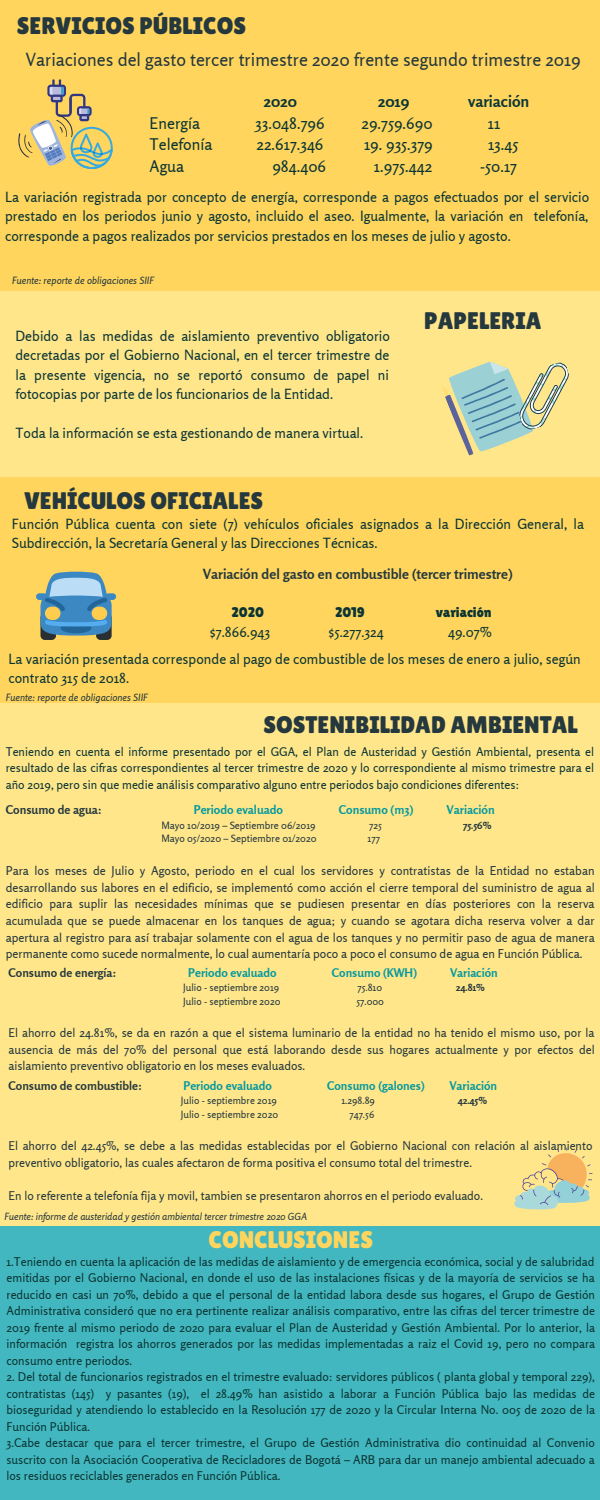
<style>
.page{position:relative;width:600px;height:1500px;background:#ffd55d}
.page>*{position:absolute;margin:0;border:0;box-sizing:border-box;transform-origin:0 0}
.t1{font:24px "Lilita One";color:#25383d}
.t2{font:24px "Lilita One";color:#ffd55d}
.t3{font:18px "Rosario";color:#25383d}
.t4{font:16px "Rosario";color:#0b3534}
.t5{font:700 16px "Rosario";color:#0b3534}
.t6{font:14px/19.5px "Rosario";color:#0b3534;text-align:justify}
.t7{font:700 14px "Rosario";color:#25383d}
.t8{font:14px "Lilita One";color:#0b3534}
.t9{font:12.1px/16.7px "Rosario";color:#25383d;text-align:justify}
.t10{font:700 12.1px "Rosario";color:#03989e}
.t11{font:700 12.1px "Rosario";color:#25383d}
.t12{font:12px/16.5px "Rosario";color:#0b3534;text-align:justify}
.t13{font:12px/16.5px "Rosario";color:#25383d;text-align:justify}
.t14{font:700 12px "Rosario";color:#03989e}
.t15{font:700 12px "Rosario";color:#25383d}
.t16{font:10.1px "Rosario";color:#25383d}
.t17{font:700 10.1px "Rosario";color:#25383d}
.t18{font:10px "Rosario";color:#25383d}
.t19{font:italic 10px "Rosario";color:#25383d}
.t20{font:700 10px "Rosario";color:#25383d}
.t21{font:italic 9.9px "Rosario";color:#25383d}
</style>
<div class="page">
<div style="left:0;top:291px;width:600px;height:1209px;background:#43b7bf"></div>
<div style="left:0;top:302px;width:600px;height:917px;background:#ffd55d"></div>
<div style="left:0;top:703px;width:600px;height:523px;background:#ffe68b"></div>
<div style="left:0;top:291px;width:600px;height:186px;background:#ffe68b"></div>
<svg style="left:18px;top:79px;width:95px;height:90px"></svg>
<svg style="left:442px;top:361px;width:127px;height:95px"></svg>
<svg style="left:36px;top:571px;width:80px;height:69px"></svg>
<svg style="left:514px;top:1147px;width:78px;height:63px"></svg>
<h1 class="t1" style="left:17px;top:12px;width:231px">SERVICIOS PÚBLICOS</h1>
<h2 class="t3" style="left:25px;top:49px;width:557px">Variaciones del gasto tercer trimestre 2020 frente segundo trimestre 2019</h2>
<h3 class="t5" style="left:264px;top:91px;width:35px">2020</h3>
<h3 class="t5" style="left:378px;top:91px;width:33px">2019</h3>
<h3 class="t5" style="left:468px;top:91px;width:63px">variación</h3>
<h3 class="t4" style="left:150px;top:113px;width:52px">Energía</h3>
<h3 class="t4" style="left:255px;top:113px;width:71px">33.048.796</h3>
<h3 class="t4" style="left:362px;top:113px;width:73px">29.759.690</h3>
<h3 class="t4" style="left:488px;top:113px;width:14px">11</h3>
<h3 class="t4" style="left:150px;top:135px;width:64px">Telefonía</h3>
<h3 class="t4" style="left:257px;top:135px;width:68px">22.617.346</h3>
<h3 class="t4" style="left:364px;top:135px;width:70px">19. 935.379</h3>
<h3 class="t4" style="left:488px;top:135px;width:32px">13.45</h3>
<h3 class="t4" style="left:150px;top:157px;width:36px">Agua</h3>
<h3 class="t4" style="left:272px;top:157px;width:55px">984.406</h3>
<h3 class="t4" style="left:374px;top:157px;width:60px">1.975.442</h3>
<h3 class="t4" style="left:480px;top:157px;width:38px">-50.17</h3>
<p class="t6" style="left:5px;top:187px;width:586px">La variación registrada por concepto de energía, corresponde a pagos efectuados por el servicio prestado en los periodos junio y agosto, incluido el aseo. Igualmente, la variación en telefonía, corresponde a pagos realizados por servicios prestados en los meses de julio y agosto.</p>
<p class="t19" style="left:12px;top:274px;width:144px">Fuente: reporte de obligaciones SIIF</p>
<p class="t6" style="left:16px;top:326px;width:376px">Debido a las medidas de aislamiento preventivo obligatorio decretadas por el Gobierno Nacional, en el tercer trimestre de la presente vigencia, no se reportó consumo de papel ni fotocopias por parte de los funcionarios de la Entidad.</p>
<p class="t6" style="left:16px;top:423px;width:349px">Toda la información se esta gestionando de manera virtual.</p>
<h1 class="t1" style="left:24px;top:487px;width:241px">VEHÍCULOS OFICIALES</h1>
<h1 class="t1" style="left:424px;top:307px;width:119px">PAPELERIA</h1>
<p class="t6" style="left:12px;top:514px;width:574px">Función Pública cuenta con siete (7) vehículos oficiales asignados a la Dirección General, la<br>Subdirección, la Secretaría General y las Direcciones Técnicas.</p>
<p class="t7" style="left:203px;top:565px;width:311px">Variación del gasto en combustible (tercer trimestre)</p>
<p class="t8" style="left:231px;top:604px;width:34px">2020</p>
<p class="t8" style="left:335px;top:604px;width:31px">2019</p>
<p class="t8" style="left:436px;top:604px;width:57px">variación</p>
<p class="t6" style="left:209px;top:622px;width:62px">$7.866.943</p>
<p class="t6" style="left:328px;top:622px;width:57px">$5.277.324</p>
<p class="t6" style="left:448px;top:622px;width:45px">49.07%</p>
<p class="t6" style="left:8px;top:649px;width:574px">La variación presentada corresponde al pago de combustible de los meses de enero a julio, según contrato 315 de 2018.</p>
<p class="t19" style="left:6px;top:691px;width:144px">Fuente: reporte de obligaciones SIIF</p>
<h1 class="t1" style="left:263px;top:711px;width:316px">SOSTENIBILIDAD AMBIENTAL</h1>
<p class="t12" style="left:6px;top:743px;width:590px">Teniendo en cuenta el informe presentado por el GGA, el Plan de Austeridad y Gestión Ambiental, presenta el resultado de las cifras correspondientes al tercer trimestre de 2020 y lo correspondiente al mismo trimestre para el año 2019, pero sin que medie análisis comparativo alguno entre periodos bajo condiciones diferentes:</p>
<p class="t11" style="left:6px;top:802px;width:97px">Consumo de agua:</p>
<p class="t10" style="left:194px;top:802px;width:91px">Periodo evaluado</p>
<p class="t10" style="left:339px;top:802px;width:76px">Consumo (m3)</p>
<p class="t10" style="left:447px;top:802px;width:50px">Variación</p>
<p class="t16" style="left:161px;top:819px;width:156px">Mayo 10/2019 – Septiembre 06/2019</p>
<p class="t16" style="left:369px;top:819px;width:14px">725</p>
<p class="t17" style="left:463px;top:819px;width:30px">75.56%</p>
<p class="t16" style="left:161px;top:832px;width:157px">Mayo 05/2020 – Septiembre 01/2020</p>
<p class="t16" style="left:368px;top:832px;width:14px">177</p>
<p class="t9" style="left:6px;top:862px;width:591px">Para los meses de Julio y Agosto, periodo en el cual los servidores y contratistas de la Entidad no estaban desarrollando sus labores en el edificio, se implementó como acción el cierre temporal del suministro de agua al edificio para suplir las necesidades mínimas que se pudiesen presentar en días posteriores con la reserva acumulada que se puede almacenar en los tanques de agua; y cuando se agotara dicha reserva volver a dar apertura al registro para así trabajar solamente con el agua de los tanques y no permitir paso de agua de manera permanente como sucede normalmente, lo cual aumentaría poco a poco el consumo de agua en Función Pública.</p>
<p class="t15" style="left:8px;top:965px;width:110px">Consumo de energía:</p>
<p class="t14" style="left:188px;top:965px;width:90px">Periodo evaluado</p>
<p class="t14" style="left:332px;top:965px;width:87px">Consumo (KWH)</p>
<p class="t14" style="left:450px;top:965px;width:49px">Variación</p>
<p class="t18" style="left:183px;top:982px;width:98px">Julio - septiembre 2019</p>
<p class="t18" style="left:357px;top:982px;width:26px">75.810</p>
<p class="t20" style="left:456px;top:982px;width:30px">24.81%</p>
<p class="t18" style="left:183px;top:995px;width:99px">Julio - septiembre 2020</p>
<p class="t18" style="left:356px;top:995px;width:29px">57.000</p>
<p class="t13" style="left:8px;top:1024px;width:588px">El ahorro del 24.81%, se da en razón a que el sistema luminario de la entidad no ha tenido el mismo uso, por la ausencia de más del 70% del personal que está laborando desde sus hogares actualmente y por efectos del aislamiento preventivo obligatorio en los meses evaluados.</p>
<p class="t15" style="left:8px;top:1078px;width:135px">Consumo de combustible:</p>
<p class="t14" style="left:183px;top:1078px;width:90px">Periodo evaluado</p>
<p class="t14" style="left:327px;top:1078px;width:99px">Consumo (galones)</p>
<p class="t14" style="left:449px;top:1078px;width:49px">Variación</p>
<p class="t18" style="left:181px;top:1095px;width:98px">Julio - septiembre 2019</p>
<p class="t18" style="left:341px;top:1095px;width:35px">1.298.89</p>
<p class="t20" style="left:458px;top:1095px;width:31px">42.45%</p>
<p class="t18" style="left:181px;top:1108px;width:99px">Julio - septiembre 2020</p>
<p class="t18" style="left:349px;top:1108px;width:26px">747.56</p>
<p class="t13" style="left:8px;top:1137px;width:586px">El ahorro del 42.45%, se debe a las medidas establecidas por el Gobierno Nacional con relación al aislamiento preventivo obligatorio, las cuales afectaron de forma positiva el consumo total del trimestre.</p>
<p class="t13" style="left:8px;top:1187px;width:476px">En lo referente a telefonía fija y movil, tambien se presentaron ahorros en el periodo evaluado.</p>
<p class="t21" style="left:5px;top:1210px;width:304px">Fuente: informe de austeridad y gestión ambiental tercer trimestre 2020 GGA</p>
<h1 class="t2" style="left:209px;top:1226px;width:166px">CONCLUSIONES</h1>
<p class="t12" style="left:6px;top:1253px;width:590px">1.Teniendo en cuenta la aplicación de las medidas de aislamiento y de emergencia económica, social y de salubridad emitidas por el Gobierno Nacional, en donde el uso de las instalaciones físicas y de la mayoría de servicios se ha reducido en casi un 70%, debido a que el personal de la entidad labora desde sus hogares, el Grupo de Gestión Administrativa consideró que no era pertinente realizar análisis comparativo, entre las cifras del tercer trimestre de 2019 frente al mismo periodo de 2020 para evaluar el Plan de Austeridad y Gestión Ambiental. Por lo anterior, la información registra los ahorros generados por las medidas implementadas a raiz el Covid 19, pero no compara consumo entre periodos.</p>
<p class="t12" style="left:6px;top:1369px;width:590px;text-align:left">2. Del total de funcionarios registrados en el trimestre evaluado: servidores públicos ( planta global y temporal 229), contratistas (145) y pasantes (19), el 28.49% han asistido a laborar a Función Pública bajo las medidas de bioseguridad y atendiendo lo establecido en la Resolución 177 de 2020 y la Circular Interna No. 005 de 2020 de la Función Pública.<br>3.Cabe destacar que para el tercer trimestre, el Grupo de Gestión Administrativa dio continuidad al Convenio suscrito con la Asociación Cooperativa de Recicladores de Bogotá – ARB para dar un manejo ambiental adecuado a los residuos reciclables generados en Función Pública.</p>
</div>
